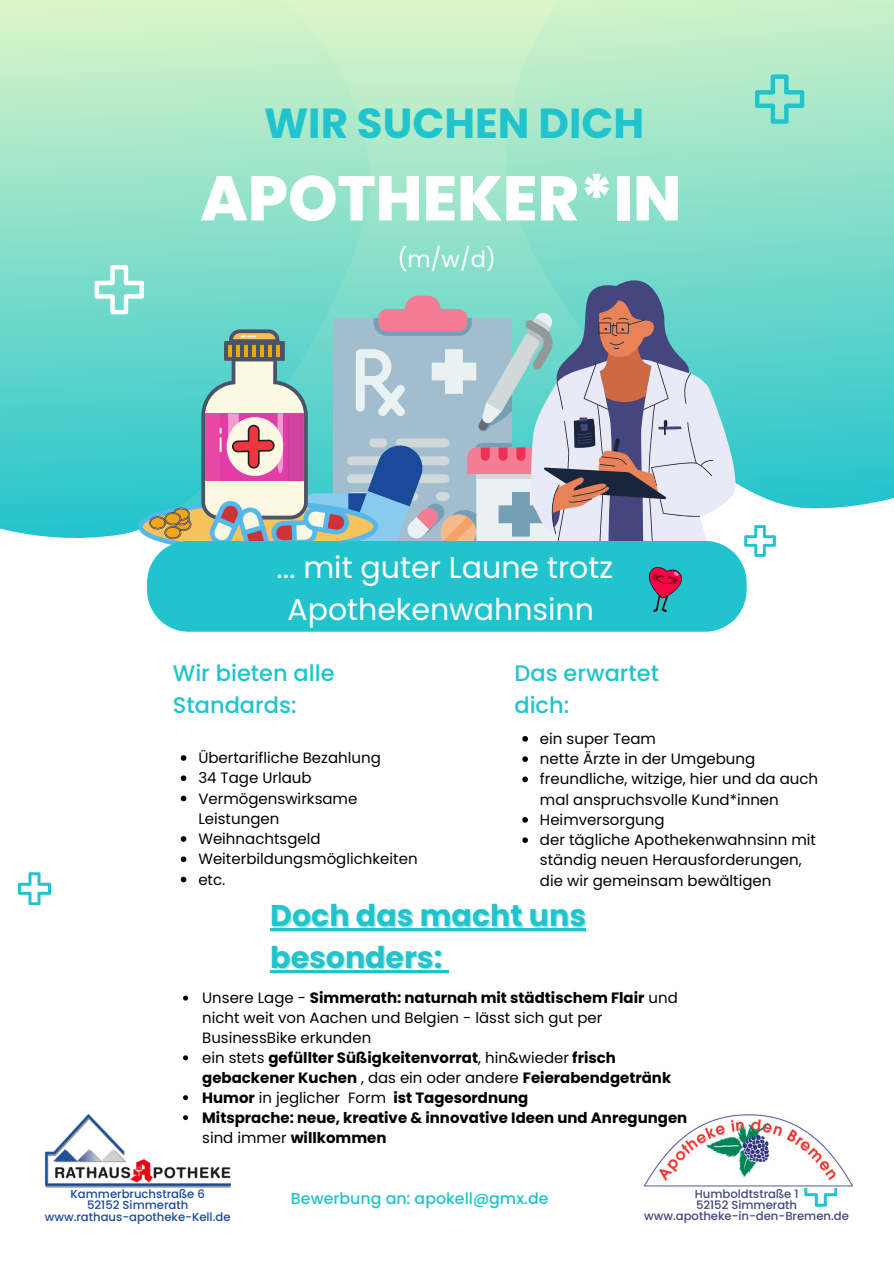
<style>
.page{position:relative;width:894px;height:1264px;background:#fff}
.page>*{position:absolute;margin:0;border:0;box-sizing:border-box;transform-origin:0 0}
.t1{font:800 63px "Poppins";color:#fff}
.t2{font:700 42px "Poppins";color:#21c3cd}
.t3{font:30px/41.7px "Poppins";color:#fff;text-align:center}
.t4{font:700 30px "Poppins";color:#21c3cd}
.t5{font:500 22.5px/31.5px "Poppins";color:#21c3cd}
.t6{font:22.5px "Poppins";color:#fff}
.t7{font:500 15.75px "Poppins";color:#21c3cd}
.t8{font:15px/20.2px "Poppins";color:#000}
.t9{font:700 15px/20px "Poppins";color:#000}
.t10{font:500 11.7px "Poppins";color:#1b4a9b}
.t11{font:500 11.7px "Poppins";color:#45467e}
.s1{font-weight:700}
.s2{font-weight:400}
</style>
<div class="page">
<img style="left:0;top:0;width:893px;height:1207px">
<hr style="left:270px;top:928px;width:316px;height:2px;background:#21c3cd">
<hr style="left:270px;top:970px;width:172px;height:2px;background:#21c3cd">
<svg style="left:442px;top:970px;width:6px;height:2px"></svg>
<svg style="left:181px;top:755px;width:5px;height:5px"></svg>
<svg style="left:181px;top:775px;width:5px;height:6px"></svg>
<svg style="left:181px;top:795px;width:5px;height:6px"></svg>
<svg style="left:181px;top:836px;width:5px;height:5px"></svg>
<svg style="left:181px;top:856px;width:5px;height:6px"></svg>
<svg style="left:181px;top:876px;width:5px;height:6px"></svg>
<svg style="left:522px;top:736px;width:6px;height:5px"></svg>
<svg style="left:522px;top:756px;width:6px;height:6px"></svg>
<svg style="left:522px;top:776px;width:6px;height:6px"></svg>
<svg style="left:522px;top:817px;width:6px;height:5px"></svg>
<svg style="left:522px;top:837px;width:6px;height:6px"></svg>
<p class="t2" style="left:264px;top:93px;width:381px">WIR SUCHEN DICH</p>
<h1 class="t1" style="left:200px;top:154px;width:482px">APOTHEKER*IN</h1>
<h3 class="t6" style="left:397px;top:243px;width:100px">(m/w/d)</h3>
<p class="t3" style="left:276px;top:546px;width:338px">... mit guter Laune trotz<br>Apothekenwahnsinn</p>
<h2 class="t5" style="left:173px;top:657px;width:163px">Wir bieten alle<br>Standards:</h2>
<h5 class="t8" style="left:198px;top:747px;width:184px">Übertarifliche Bezahlung</h5>
<h5 class="t8" style="left:198px;top:768px;width:115px">34 Tage Urlaub</h5>
<p class="t8" style="left:198px;top:788px;width:160px">Vermögenswirksame<br>Leistungen</p>
<p class="t8" style="left:198px;top:828px;width:124px">Weihnachtsgeld</p>
<p class="t8" style="left:198px;top:849px;width:221px">Weiterbildungsmöglichkeiten</p>
<p class="t8" style="left:198px;top:869px;width:29px">etc.</p>
<p class="t5" style="left:514px;top:657px;width:146px">Das erwartet dich:</p>
<p class="t8" style="left:540px;top:728px;width:118px">ein super Team</p>
<p class="t8" style="left:540px;top:748px;width:217px">nette Ärzte in der Umgebung</p>
<p class="t8" style="left:540px;top:769px;width:280px">freundliche, witzige, hier und da auch mal anspruchsvolle Kund*innen</p>
<p class="t8" style="left:540px;top:809px;width:126px">Heimversorgung</p>
<p class="t8" style="left:540px;top:829px;width:277px">der tägliche Apothekenwahnsinn mit ständig neuen Herausforderungen, die wir gemeinsam bewältigen</p>
<p class="t4" style="left:270px;top:894px;width:317px">Doch das macht uns</p>
<p class="t4" style="left:270px;top:936px;width:173px">besonders:</p>
<p class="t8" style="left:202px;top:987px;width:477px">Unsere Lage - <span class="s1">Simmerath: naturnah mit städtischem Flair</span> und nicht weit von Aachen und Belgien - lässt sich gut per<br>BusinessBike erkunden</p>
<p class="t9" style="left:202px;top:1047px;width:470px"><span class="s2">ein stets</span> gefüllter Süßigkeitenvorrat<span class="s2">, hin&amp;wieder</span> frisch gebackener Kuchen <span class="s2">, das ein oder andere</span> Feierabendgetränk</p>
<p class="t9" style="left:202px;top:1087px;width:327px">Humor <span class="s2">in jeglicher Form</span> ist Tagesordnung</p>
<p class="t9" style="left:202px;top:1107px;width:486px">Mitsprache: neue, kreative &amp; innovative Ideen und Anregungen <span class="s2">sind immer</span> willkommen</p>
<p class="t10" style="left:70px;top:1185px;width:136px">Kammerbruchstraße 6</p>
<h3 class="t10" style="left:87px;top:1196px;width:103px">52152 Simmerath</h3>
<p class="t10" style="left:45px;top:1208px;width:187px">www.rathaus-apotheke-Kell.de</p>
<p class="t7" style="left:291px;top:1187px;width:259px">Bewerbung an: apokell@gmx.de</p>
<p class="t11" style="left:694px;top:1185px;width:105px">Humboldtstraße 1</p>
<p class="t11" style="left:696px;top:1196px;width:102px">52152 Simmerath</p>
<p class="t11" style="left:644px;top:1208px;width:206px">www.apotheke-in-den-Bremen.de</p>
</div>
